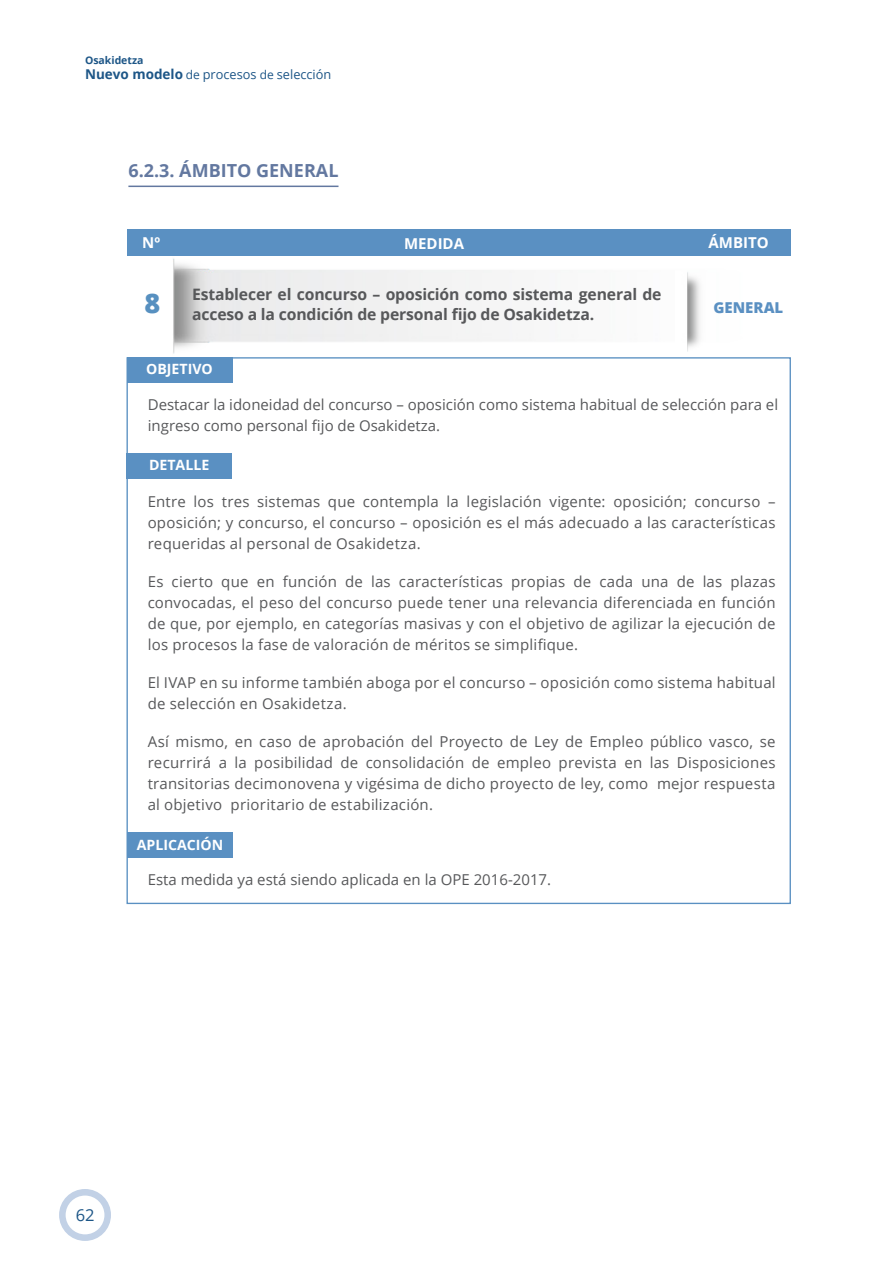
<style>
.page{position:relative;width:893px;height:1263px;background:#fff}
.page>*{position:absolute;margin:0;border:0;box-sizing:border-box;transform-origin:0 0}
.titulo_azul{font:800 27px "Open Sans";color:#5790c0}
.subtitulo{font:700 18px "Open Sans";color:#6378a0}
.t1{font:16.5px "Open Sans";color:#1d5687}
.texto{font:700 15.75px/20.2px "Open Sans";letter-spacing:-.01em;color:#57585a}
.texto-2{font:15px/21px "Open Sans";letter-spacing:.015em;color:#57585a;text-align:justify}
.texto-3{font:700 15px "Open Sans";color:#fff}
.texto-4{font:800 15px "Open Sans";color:#5a90c2}
.texto-5{font:700 14.1px "Open Sans";color:#fff}
.t2{font:12.75px "Open Sans";color:#1d5687}
.t3{font:700 10.5px "Open Sans";color:#1d5687}
.s1{font-weight:700;font-size:13.5px}
.s2{font-size:12px}
</style>
<div class="page">
<div style="left:59px;top:1189px;width:52px;height:52px;border:7px solid #c2d1e6;border-radius:50%"></div>
<img style="left:131px;top:255px;width:620px;height:99px">
<img style="left:675px;top:256px;width:48px;height:98px">
<div style="left:127px;top:358px;width:106px;height:25px;background:#5a90c2"></div>
<div style="left:127px;top:453px;width:105px;height:25px;background:#5a90c2"></div>
<div style="left:128px;top:832px;width:105px;height:26px;background:#5a90c2"></div>
<div style="left:127px;top:229px;width:664px;height:26px;background:#5a90c2"></div>
<hr style="left:128px;top:186px;width:210px;height:1px;background:#6378a0">
<p class="t3" style="left:85px;top:53px;width:60px">Osakidetza</p>
<p class="t2" style="left:85px;top:65px;width:248px"><span class="s1">Nuevo modelo</span> <span class="s2">de</span> procesos <span class="s2">de</span> selección</p>
<p class="subtitulo" style="left:128px;top:158px;width:212px">6.2.3. ÁMBITO GENERAL</p>
<p class="texto-3" style="left:142px;top:232px;width:20px">Nº</p>
<p class="texto-3" style="left:404px;top:233px;width:62px">MEDIDA</p>
<p class="texto-3" style="left:708px;top:232px;width:62px">ÁMBITO</p>
<p class="titulo_azul" style="left:144px;top:283px;width:17px">8</p>
<p class="texto" style="left:192px;top:283px;width:471px">Establecer el concurso – oposición como sistema general de acceso a la condición de personal fijo de Osakidetza.</p>
<p class="texto-4" style="left:713px;top:297px;width:71px">GENERAL</p>
<p class="texto-5" style="left:146px;top:359px;width:68px">OBJETIVO</p>
<p class="texto-2" style="left:148px;top:394px;width:632px">Destacar la idoneidad del concurso – oposición como sistema habitual de selección para el ingreso como personal fijo de Osakidetza.</p>
<p class="texto-5" style="left:149px;top:455px;width:62px">DETALLE</p>
<p class="texto-2" style="left:148px;top:490px;width:629px">Entre los tres sistemas que contempla la legislación vigente: oposición; concurso – oposición; y concurso, el concurso – oposición es el más adecuado a las características requeridas al personal de Osakidetza.</p>
<p class="texto-2" style="left:148px;top:570px;width:629px">Es cierto que en función de las características propias de cada una de las plazas convocadas, el peso del concurso puede tener una relevancia diferenciada en función de que, por ejemplo, en categorías masivas y con el objetivo de agilizar la ejecución de los procesos la fase de valoración de méritos se simplifique.</p>
<p class="texto-2" style="left:148px;top:671px;width:629px">El IVAP en su informe también aboga por el concurso – oposición como sistema habitual de selección en Osakidetza.</p>
<p class="texto-2" style="left:148px;top:730px;width:629px">Así mismo, en caso de aprobación del Proyecto de Ley de Empleo público vasco, se recurrirá a la posibilidad de consolidación de empleo prevista en las Disposiciones transitorias decimonovena y vigésima de dicho proyecto de ley, como mejor respuesta al objetivo prioritario de estabilización.</p>
<p class="texto-5" style="left:137px;top:835px;width:88px">APLICACIÓN</p>
<p class="texto-2" style="left:148px;top:869px;width:405px">Esta medida ya está siendo aplicada en la OPE 2016-2017.</p>
<p class="t1" style="left:76px;top:1203px;width:20px">62</p>
</div>
